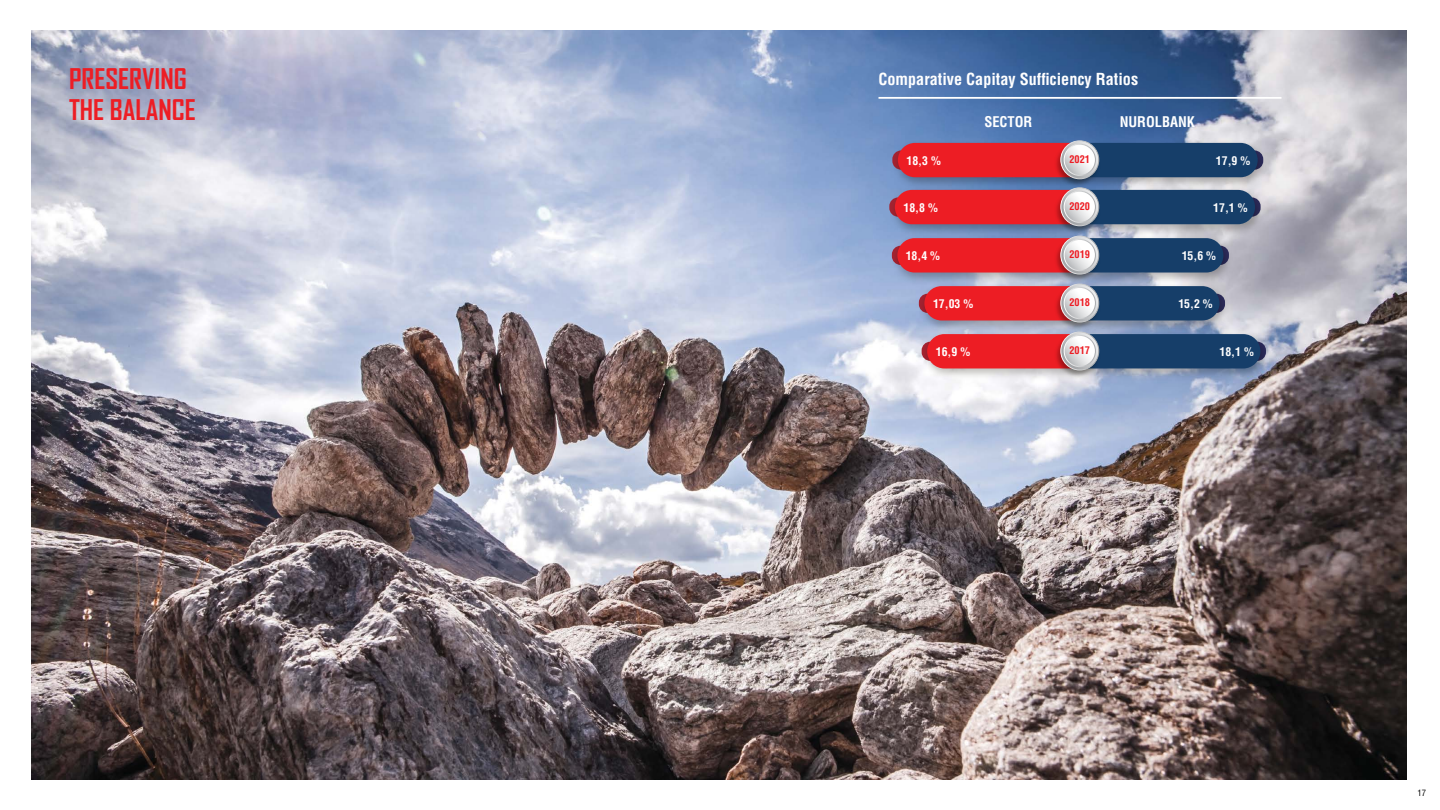
<style>
.page{position:relative;width:1440px;height:810px;background:#fff}
.page>*{position:absolute;margin:0;border:0;box-sizing:border-box;transform-origin:0 0}
.t1{font:700 27.3px/31.2px "Agency";color:#ed1d24}
.t2{font:700 condensed 16.2px "Helvetica LT Std";color:#fff}
.t3{font:700 condensed 14.4px "Helvetica LT Std";color:#fff}
.t4{font:700 condensed 11.77px "Helvetica LT Std";color:#fff}
.t5{font:700 condensed 10.35px "Helvetica LT Std";color:#ed1d24}
.t6{font:condensed 8.62px "Helvetica LT Std";color:#000}
</style>
<div class="page">
<img style="left:32px;top:31px;width:1375px;height:748px">
<img style="left:889px;top:239px;width:164px;height:49px">
<div style="left:897px;top:238px;width:192px;height:35px;background:#ed1d24;border-radius:17px"></div>
<img style="left:1102px;top:239px;width:135px;height:49px">
<div style="left:1063px;top:238px;width:160px;height:35px;background:#163e69;border-radius:17px"></div>
<img style="left:1053px;top:239px;width:49px;height:40px">
<svg style="left:1061px;top:236px;width:38px;height:38px"></svg>
<div style="left:1061px;top:236px;width:38px;height:38px;border:1px solid #fff;border-radius:50%"></div>
<svg style="left:1064px;top:239px;width:31px;height:32px"></svg>
<div style="left:1064px;top:239px;width:32px;height:32px;border:1px solid #fff;border-radius:50%"></div>
<img style="left:916px;top:279px;width:138px;height:57px">
<div style="left:924px;top:286px;width:165px;height:34px;background:#ed1d24;border-radius:17px"></div>
<img style="left:1054px;top:279px;width:179px;height:48px">
<div style="left:1063px;top:286px;width:157px;height:34px;background:#163e69;border-radius:17px"></div>
<img style="left:1053px;top:282px;width:49px;height:45px">
<svg style="left:1061px;top:284px;width:38px;height:38px"></svg>
<div style="left:1061px;top:284px;width:38px;height:38px;border:1px solid #fff;border-radius:50%"></div>
<svg style="left:1064px;top:287px;width:31px;height:32px"></svg>
<div style="left:1064px;top:287px;width:32px;height:32px;border:1px solid #fff;border-radius:50%"></div>
<img style="left:918px;top:327px;width:136px;height:57px">
<div style="left:927px;top:334px;width:162px;height:34px;background:#ed1d24;border-radius:17px"></div>
<img style="left:1054px;top:327px;width:220px;height:57px">
<div style="left:1063px;top:334px;width:197px;height:34px;background:#163e69;border-radius:17px"></div>
<img style="left:1053px;top:330px;width:49px;height:50px">
<svg style="left:1061px;top:332px;width:38px;height:38px"></svg>
<div style="left:1061px;top:332px;width:38px;height:38px;border:1px solid #fff;border-radius:50%"></div>
<svg style="left:1064px;top:335px;width:31px;height:32px"></svg>
<div style="left:1064px;top:335px;width:32px;height:32px;border:1px solid #fff;border-radius:50%"></div>
<img style="left:886px;top:183px;width:168px;height:56px">
<div style="left:895px;top:190px;width:194px;height:34px;background:#ed1d24;border-radius:17px"></div>
<img style="left:1054px;top:192px;width:214px;height:47px">
<div style="left:1063px;top:190px;width:192px;height:34px;background:#163e69;border-radius:17px"></div>
<img style="left:1053px;top:192px;width:49px;height:44px">
<svg style="left:1061px;top:188px;width:38px;height:38px"></svg>
<div style="left:1061px;top:188px;width:38px;height:38px;border:1px solid #fff;border-radius:50%"></div>
<svg style="left:1064px;top:191px;width:31px;height:31px"></svg>
<div style="left:1064px;top:191px;width:32px;height:32px;border:1px solid #fff;border-radius:50%"></div>
<img style="left:889px;top:136px;width:165px;height:56px">
<div style="left:898px;top:143px;width:191px;height:34px;background:#ed1d24;border-radius:17px"></div>
<img style="left:1054px;top:136px;width:217px;height:56px">
<div style="left:1063px;top:143px;width:195px;height:34px;background:#163e69;border-radius:17px"></div>
<img style="left:1053px;top:139px;width:49px;height:50px">
<svg style="left:1061px;top:141px;width:38px;height:38px"></svg>
<div style="left:1061px;top:141px;width:38px;height:38px;border:1px solid #fff;border-radius:50%"></div>
<svg style="left:1064px;top:144px;width:31px;height:31px"></svg>
<div style="left:1064px;top:144px;width:32px;height:32px;border:1px solid #fff;border-radius:50%"></div>
<hr style="left:879px;top:97px;width:402px;height:2px;background:#fff">
<h1 class="t1" style="left:69px;top:63px;width:128px">PRESERVING<br>THE BALANCE</h1>
<h2 class="t2" style="left:879px;top:69px;width:261px">Comparative Capitay Sufficiency Ratios</h2>
<p class="t3" style="left:984px;top:113px;width:50px">SECTOR</p>
<p class="t3" style="left:1120px;top:113px;width:77px">NUROLBANK</p>
<p class="t4" style="left:907px;top:153px;width:36px">18,3 %</p>
<p class="t5" style="left:1069px;top:153px;width:22px">2021</p>
<p class="t4" style="left:1216px;top:153px;width:36px">17,9 %</p>
<p class="t4" style="left:904px;top:200px;width:36px">18,8 %</p>
<p class="t5" style="left:1069px;top:200px;width:22px">2020</p>
<p class="t4" style="left:1213px;top:200px;width:36px">17,1 %</p>
<p class="t4" style="left:906px;top:249px;width:36px">18,4 %</p>
<p class="t5" style="left:1069px;top:248px;width:22px">2019</p>
<p class="t4" style="left:1182px;top:249px;width:36px">15,6 %</p>
<p class="t4" style="left:933px;top:297px;width:42px">17,03 %</p>
<p class="t5" style="left:1069px;top:296px;width:22px">2018</p>
<p class="t4" style="left:1178px;top:297px;width:36px">15,2 %</p>
<p class="t4" style="left:936px;top:345px;width:36px">16,9 %</p>
<p class="t5" style="left:1069px;top:344px;width:22px">2017</p>
<p class="t4" style="left:1220px;top:344px;width:36px">18,1 %</p>
<p class="t6" style="left:1417px;top:788px;width:10px">17</p>
</div>
